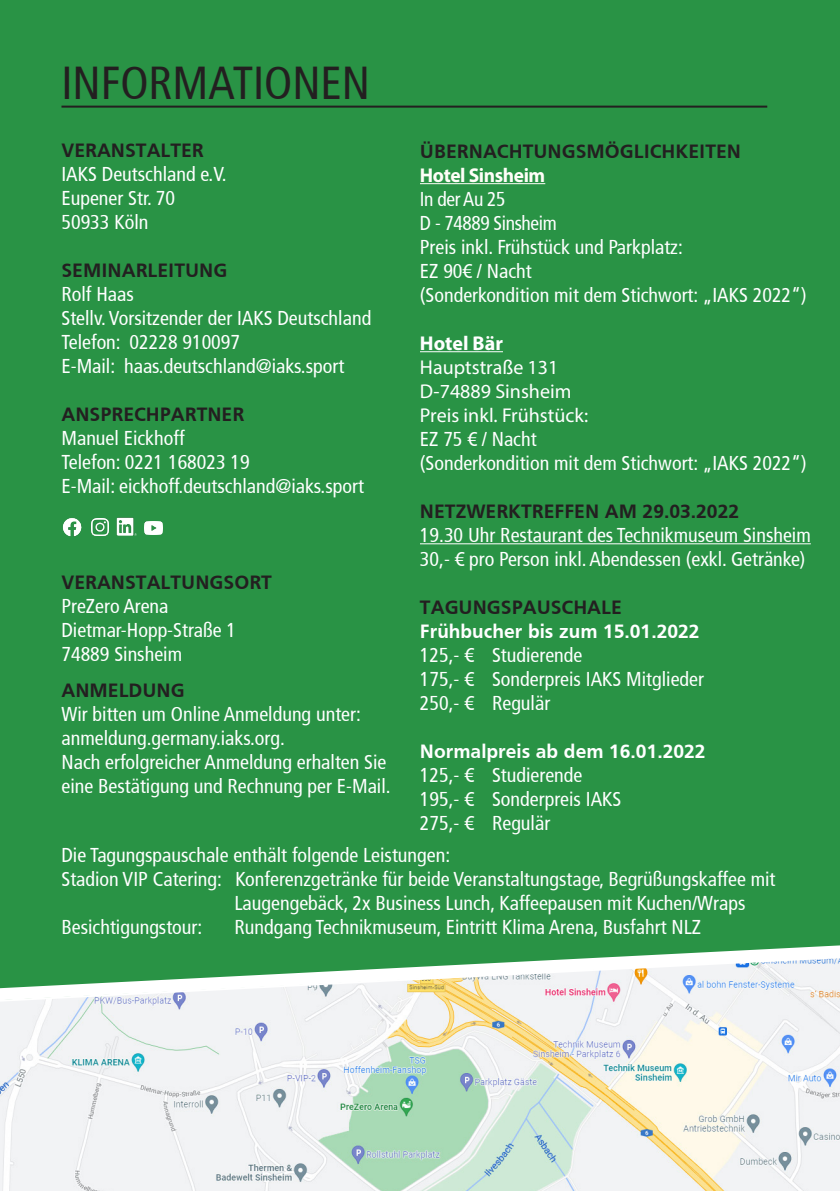
<style>
.page{position:relative;width:840px;height:1191px;background:#fff}
.page>*{position:absolute;margin:0;border:0;box-sizing:border-box;transform-origin:0 0}
.t1{font:condensed 46px "Frutiger";color:#231f20}
.t2{font:condensed 20px/24px "Frutiger";color:#fff}
.t3{font:700 20px "Frutiger";color:#231f20}
.t4{font:700 20px "Frutiger";color:#fff}
.t5{font:20px "Myriad Pro";color:#fff}
.t6{font:condensed 20px "Frutiger";letter-spacing:-.02em;color:#fff}
.t7{font:700 20px "Myriad Pro";letter-spacing:-.02em;color:#fffef8}
.t8{font:700 20px "Myriad Pro";color:#fff}
</style>
<div class="page">
<div style="left:0;top:0;width:839px;height:1191px;background:#299345"></div>
<img style="left:63px;top:518px;width:19px;height:18px">
<img style="left:116px;top:517px;width:21px;height:19px">
<img style="left:92px;top:518px;width:16px;height:17px">
<img style="left:144px;top:521px;width:18px;height:14px">
<svg style="left:0;top:1008px;width:839px;height:183px;background:#e4ebe5"></svg>
<svg style="left:0;top:945px;width:839px;height:63px"></svg>
<hr style="left:420px;top:183px;width:125px;height:1px;background:#fffef8">
<hr style="left:420px;top:351px;width:82px;height:1px;background:#fff">
<hr style="left:420px;top:543px;width:390px;height:1px;background:#fff">
<hr style="left:61px;top:106px;width:705px;height:2px;background:#231f20">
<p class="t1" style="left:61px;top:56px;width:310px">INFORMATIONEN</p>
<p class="t3" style="left:61px;top:139px;width:144px">VERANSTALTER</p>
<p class="t2" style="left:61px;top:162px;width:167px">IAKS Deutschland e.V.</p>
<p class="t2" style="left:61px;top:186px;width:115px">Eupener Str. 70</p>
<p class="t2" style="left:61px;top:210px;width:88px">50933 Köln</p>
<p class="t3" style="left:61px;top:259px;width:167px">SEMINARLEITUNG</p>
<p class="t2" style="left:61px;top:282px;width:74px">Rolf Haas</p>
<p class="t2" style="left:61px;top:306px;width:311px">Stellv. Vorsitzender der IAKS Deutschland</p>
<p class="t2" style="left:61px;top:330px;width:180px">Telefon: 02228 910097</p>
<p class="t2" style="left:61px;top:354px;width:284px">E-Mail: haas.deutschland@iaks.sport</p>
<p class="t3" style="left:61px;top:403px;width:184px">ANSPRECHPARTNER</p>
<p class="t2" style="left:61px;top:426px;width:124px">Manuel Eickhoff</p>
<p class="t2" style="left:61px;top:450px;width:190px">Telefon: 0221 168023 19</p>
<p class="t2" style="left:61px;top:474px;width:304px">E-Mail: eickhoff.deutschland@iaks.sport</p>
<p class="t3" style="left:61px;top:571px;width:212px">VERANSTALTUNGSORT</p>
<p class="t2" style="left:61px;top:594px;width:108px">PreZero Arena</p>
<p class="t2" style="left:61px;top:618px;width:176px">Dietmar-Hopp-Straße 1<br>74889 Sinsheim</p>
<p class="t3" style="left:61px;top:678px;width:125px">ANMELDUNG</p>
<p class="t2" style="left:61px;top:702px;width:301px">Wir bitten um Online Anmeldung unter:</p>
<p class="t2" style="left:61px;top:726px;width:225px">anmeldung.germany.iaks.org.</p>
<p class="t2" style="left:61px;top:750px;width:326px">Nach erfolgreicher Anmeldung erhalten Sie</p>
<p class="t2" style="left:61px;top:774px;width:330px">eine Bestätigung und Rechnung per E-Mail.</p>
<p class="t3" style="left:420px;top:139px;width:322px">ÜBERNACHTUNGSMÖGLICHKEITEN</p>
<p class="t7" style="left:420px;top:162px;width:127px">Hotel Sinsheim</p>
<p class="t2" style="left:420px;top:187px;width:87px">In der Au 25</p>
<p class="t6" style="left:420px;top:211px;width:138px">D - 74889 Sinsheim</p>
<p class="t2" style="left:420px;top:235px;width:264px">Preis inkl. Frühstück und Parkplatz:</p>
<p class="t2" style="left:420px;top:259px;width:113px">EZ 90€ / Nacht</p>
<p class="t2" style="left:420px;top:283px;width:388px">(Sonderkondition mit dem Stichwort: „IAKS 2022“)</p>
<p class="t8" style="left:420px;top:330px;width:84px">Hotel Bär</p>
<p class="t5" style="left:420px;top:355px;width:140px">Hauptstraße 131</p>
<p class="t5" style="left:420px;top:379px;width:153px">D-74889 Sinsheim</p>
<p class="t5" style="left:420px;top:403px;width:170px">Preis inkl. Frühstück:</p>
<p class="t2" style="left:420px;top:427px;width:118px">EZ 75 € / Nacht</p>
<p class="t2" style="left:420px;top:451px;width:388px">(Sonderkondition mit dem Stichwort: „IAKS 2022“)</p>
<p class="t3" style="left:420px;top:499px;width:320px">NETZWERKTREFFEN AM 29.03.2022</p>
<p class="t2" style="left:420px;top:523px;width:392px">19.30 Uhr Restaurant des Technikmuseum Sinsheim</p>
<p class="t2" style="left:420px;top:547px;width:387px">30,- € pro Person inkl. Abendessen (exkl. Getränke)</p>
<p class="t3" style="left:420px;top:595px;width:203px">TAGUNGSPAUSCHALE</p>
<p class="t4" style="left:420px;top:619px;width:281px">Frühbucher bis zum 15.01.2022</p>
<p class="t2" style="left:420px;top:643px;width:164px">125,- € Studierende</p>
<p class="t2" style="left:420px;top:667px;width:285px">175,- € Sonderpreis IAKS Mitglieder</p>
<p class="t2" style="left:420px;top:691px;width:132px">250,- € Regulär</p>
<p class="t4" style="left:420px;top:739px;width:287px">Normalpreis ab dem 16.01.2022</p>
<p class="t2" style="left:420px;top:763px;width:164px">125,- € Studierende</p>
<p class="t2" style="left:420px;top:787px;width:203px">195,- € Sonderpreis IAKS</p>
<p class="t2" style="left:420px;top:811px;width:132px">275,- € Regulär</p>
<p class="t2" style="left:61px;top:843px;width:390px">Die Tagungspauschale enthält folgende Leistungen:</p>
<p class="t2" style="left:61px;top:867px;width:715px">Stadion VIP Catering: Konferenzgetränke für beide Veranstaltungstage, Begrüßungskaffee mit</p>
<p class="t2" style="left:234px;top:891px;width:512px">Laugengebäck, 2x Business Lunch, Kaffeepausen mit Kuchen/Wraps</p>
<p class="t2" style="left:61px;top:915px;width:142px">Besichtigungstour:</p>
<p class="t2" style="left:234px;top:915px;width:468px">Rundgang Technikmuseum, Eintritt Klima Arena, Busfahrt NLZ</p>
</div>
